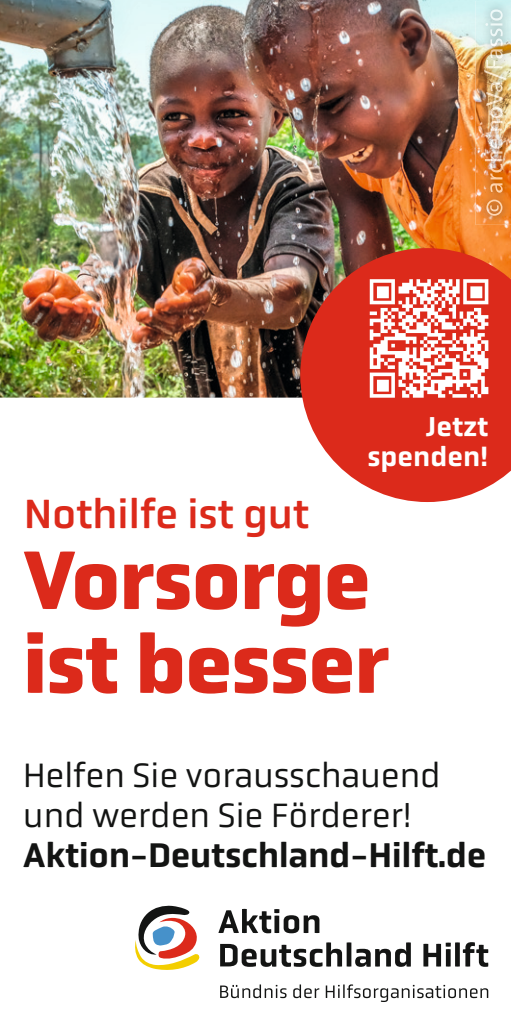
<style>
.page{position:relative;width:511px;height:1021px;background:#fff}
.page>*{position:absolute;margin:0;border:0;box-sizing:border-box;transform-origin:0 0}
.t1{font:700 83.6px/83.6px "Obvia";letter-spacing:-.02em;color:#dc2a1b}
.t2{font:42px "Obvia";letter-spacing:-.01em;color:#dc2a1b}
.t3{font:35.2px/40px "Obvia";letter-spacing:-.01em;color:#131413}
.t4{font:500 35.2px "Obvia";letter-spacing:-.01em;color:#131413}
.t5{font:500 28px/30.8px "Obvia";color:#fff;text-align:right}
</style>
<div class="page">
<img style="left:0;top:0;width:510px;height:397px">
<img style="left:475px;top:1px;width:35px;height:224px">
<img style="left:484px;top:9px;width:22px;height:207px">
<svg style="left:220px;top:984px;width:66px;height:14px"></svg>
<svg style="left:293px;top:984px;width:26px;height:14px"></svg>
<svg style="left:325px;top:984px;width:163px;height:18px"></svg>
<svg style="left:135px;top:905px;width:65px;height:65px"></svg>
<svg style="left:218px;top:908px;width:101px;height:25px"></svg>
<svg style="left:220px;top:942px;width:190px;height:24px"></svg>
<svg style="left:423px;top:942px;width:65px;height:24px"></svg>
<svg style="left:300px;top:248px;width:210px;height:254px;background:#d54637"></svg>
<svg style="left:369px;top:279px;width:119px;height:118px"></svg>
<p class="t2" style="left:24px;top:489px;width:287px">Nothilfe ist gut</p>
<p class="t5" style="left:367px;top:411px;width:122px">Jetzt spenden!</p>
<h1 class="t1" style="left:23px;top:538px;width:368px">Vorsorge ist besser</h1>
<p class="t3" style="left:23px;top:755px;width:419px">Helfen Sie vorausschauend und werden Sie Förderer!</p>
<p class="t4" style="left:23px;top:833px;width:465px">Aktion-Deutschland-Hilft.de</p>
</div>
